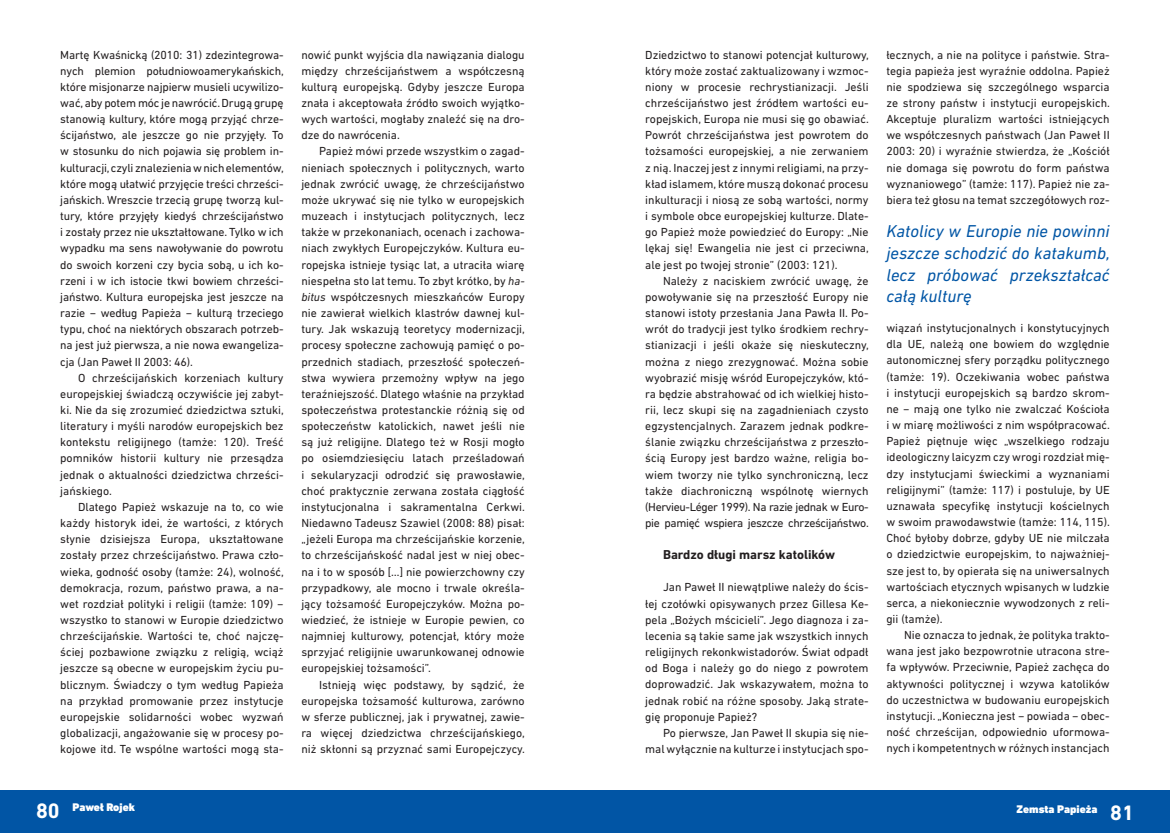
<style>
.page{position:relative;width:1170px;height:833px;background:#fff}
.page>*{position:absolute;margin:0;border:0;box-sizing:border-box;transform-origin:0 0}
.t1{font:700 21.25px "DIN Next LT Pro";color:#fff}
.t2{font:italic 17.5px/21.9px "DIN Next LT Pro";color:#0155a5;text-align:justify}
.t3{font:700 13.12px "DIN Next LT Pro";color:#231f20}
.t4{font:11.88px/16.1px "DIN Next LT Pro";color:#231f20;text-align:justify}
.t5{font:900 11.25px "DIN Next LT Pro";color:#fff}
.s1{font-style:italic}
</style>
<div class="page">
<div style="left:0;top:790px;width:585px;height:43px;background:#0155a5"></div>
<div style="left:585px;top:790px;width:584px;height:43px;background:#0155a5"></div>
<p class="t4" style="left:60px;top:46px;width:225px">Martę Kwaśnicką (2010: 31) zdezintegrowa&shy;nych plemion południowoamerykańskich, które misjonarze najpierw musieli ucywilizo&shy;wać, aby potem móc je nawrócić. Drugą grupę stanowią kultury, które mogą przyjąć chrze&shy;ścijaństwo, ale jeszcze go nie przyjęły. To w stosunku do nich pojawia się problem in&shy;kulturacji, czyli znalezienia w nich elementów, które mogą ułatwić przyjęcie treści chrześci&shy;jańskich. Wreszcie trzecią grupę tworzą kul&shy;tury, które przyjęły kiedyś chrześcijaństwo i zostały przez nie ukształtowane. Tylko w ich wypadku ma sens nawoływanie do powrotu do swoich korzeni czy bycia sobą, u ich ko&shy;rzeni i w ich istocie tkwi bowiem chrześci&shy;jaństwo. Kultura europejska jest jeszcze na razie − według Papieża − kulturą trzeciego typu, choć na niektórych obszarach potrzeb&shy;na jest już pierwsza, a nie nowa ewangeliza&shy;cja (Jan Paweł II 2003: 46).</p>
<p class="t4" style="left:60px;top:369px;width:225px;text-indent:18px">O chrześcijańskich korzeniach kultury europejskiej świadczą oczywiście jej zabyt&shy;ki. N ie da się zrozumieć dziedzictwa sztuki, literatury i myśli narodów europejskich bez kontekstu religijnego (tamże: 120). Treść pomników historii kultury nie przesądza jednak o aktualności dziedzictwa chrześci&shy;jańskiego.</p>
<p class="t4" style="left:60px;top:498px;width:225px;text-indent:18px">Dlatego Papież wskazuje na to, co wie każdy historyk idei, że wartości, z których słynie dzisiejsza Europa, ukształtowane zostały przez chrześcijaństwo. Prawa czło&shy;wieka, godność osoby (tamże: 24), wolność, demokracja, rozum, państwo prawa, a na&shy;wet rozdział polityki i religii (tamże: 109) − wszystko to stanowi w Europie dziedzictwo chrześcijańskie. Wartości te, choć najczę&shy;ściej pozbawione związku z religią, wciąż jeszcze są obecne w europejskim życiu pu&shy;blicznym. Świadczy o tym według Papieża na przykład promowanie przez instytucje europejskie solidarności wobec wyzwań globalizacji, angażowanie się w procesy po&shy;kojowe itd. Te wspólne wartości mogą sta-</p>
<p class="t4" style="left:301px;top:46px;width:225px">nowić punkt wyjścia dla nawiązania dialogu między chrześcijaństwem a współczesną kulturą europejską. Gdyby jeszcze Europa znała i akceptowała źródło swoich wyjątko&shy;wych wartości, mogłaby znaleźć się na dro&shy;dze do nawrócenia.</p>
<p class="t4" style="left:301px;top:143px;width:225px;text-indent:18px">Papież mówi przede wszystkim o zagad&shy;nieniach społecznych i politycznych, warto jednak zwrócić uwagę, że chrześcijaństwo może ukrywać się nie tylko w europejskich muzeach i instytucjach politycznych, lecz także w przekonaniach, ocenach i zachowa&shy;niach zwykłych Europejczyków. Kultura eu&shy;ropejska istnieje tysiąc lat, a utraciła wiarę niespełna sto lat temu. To zbyt krótko, by <span class="s1">ha&shy;bitus</span> współczesnych mieszkańców Europy nie zawierał wielkich klastrów dawnej kul&shy;tury. Jak wskazują teoretycy modernizacji, procesy społeczne zachowują pamięć o po&shy;przednich stadiach, przeszłość społeczeń&shy;stwa wywiera przemożny wpływ na jego teraźniejszość. Dlatego właśnie na przykład społeczeństwa protestanckie różnią się od społeczeństw katolickich, nawet jeśli nie są już religijne. Dlatego też w Rosji mogło po osiemdziesięciu latach prześladowań i sekularyzacji odrodzić się prawosławie, choć praktycznie zerwana została ciągłość instytucjonalna i sakramentalna Cerkwi.<br>N iedawno Tadeusz Szawiel (2008: 88) pisał: „jeżeli Europa ma chrześcijańskie korzenie, to chrześcijańskość nadal jest w niej obec&shy;na i to w sposób […] nie powierzchowny czy przypadkowy, ale mocno i trwale określa&shy;jący tożsamość Europejczyków. Można po&shy;wiedzieć, że istnieje w Europie pewien, co najmniej kulturowy, potencjał, który może sprzyjać religijnie uwarunkowanej odnowie europejskiej tożsamości”.</p>
<p class="t4" style="left:301px;top:676px;width:225px;text-indent:18px">Istnieją więc podstawy, by sądzić, że europejska tożsamość kulturowa, zarówno w sferze publicznej, jak i prywatnej, zawie&shy;ra więcej dziedzictwa chrześcijańskiego, niż skłonni są przyznać sami Europejczycy.</p>
<p class="t4" style="left:645px;top:46px;width:225px">Dziedzictwo to stanowi potencjał kulturowy, który może zostać zaktualizowany i wzmoc&shy;niony w procesie rechrystianizacji. Jeśli chrześcijaństwo jest źródłem wartości eu&shy;ropejskich, Europa nie musi się go obawiać.<br>Powrót chrześcijaństwa jest powrotem do tożsamości europejskiej, a nie zerwaniem z nią. Inaczej jest z innymi religiami, na przy&shy;kład islamem, które muszą dokonać procesu inkulturacji i niosą ze sobą wartości, normy i symbole obce europejskiej kulturze. Dlate&shy;go Papież może powiedzieć do Europy: „N ie lękaj się! Ewangelia nie jest ci przeciwna, ale jest po twojej stronie” (2003: 121).</p>
<p class="t4" style="left:645px;top:272px;width:225px;text-indent:18px">Należy z naciskiem zwrócić uwagę, że powoływanie się na przeszłość Europy nie stanowi istoty przesłania Jana Pawła II. Po&shy;wrót do tradycji jest tylko środkiem rechry&shy;stianizacji i jeśli okaże się nieskuteczny, można z niego zrezygnować. Można sobie wyobrazić misję wśród Europejczyków, któ&shy;ra będzie abstrahować od ich wielkiej histo&shy;rii, lecz skupi się na zagadnieniach czysto egzystencjalnych. Zarazem jednak podkre&shy;ślanie związku chrześcijaństwa z przeszło&shy;ścią Europy jest bardzo ważne, religia bo&shy;wiem tworzy nie tylko synchroniczną, lecz także diachroniczną wspólnotę wiernych (Hervieu-Léger 1999). Na razie jednak w Euro&shy;pie pamięć wspiera jeszcze chrześcijaństwo.</p>
<p class="t3" style="left:663px;top:547px;width:173px">Bardzo długi marsz katolików</p>
<p class="t4" style="left:645px;top:579px;width:225px;text-indent:18px">Jan Paweł II niewątpliwe należy do ścis&shy;łej czołówki opisywanych przez Gillesa Ke&shy;pela „Bożych mścicieli”. Jego diagnoza i za&shy;lecenia są takie same jak wszystkich innych religijnych rekonkwistadorów. Świat odpadł od Boga i należy go do niego z powrotem doprowadzić. Jak wskazywałem, można to jednak robić na różne sposoby. Jaką strate&shy;gię proponuje Papież?</p>
<p class="t4" style="left:645px;top:724px;width:225px;text-align:right">Po pierwsze, Jan Paweł II skupia się nie&shy;mal wyłącznie na kulturze i instytucjach spo-</p>
<p class="t4" style="left:886px;top:46px;width:225px">łecznych, a nie na polityce i państwie. Stra&shy;tegia papieża jest wyraźnie oddolna. Papież nie spodziewa się szczególnego wsparcia ze strony państw i instytucji europejskich.<br>Akceptuje pluralizm wartości istniejących we współczesnych państwach (Jan Paweł II 2003: 20) i wyraźnie stwierdza, że „Kościół nie domaga się powrotu do form państwa wyznaniowego” (tamże: 117). Papież nie za&shy;biera też głosu na temat szczegółowych roz-</p>
<h2 class="t2" style="left:886px;top:220px;width:225px">Katolicy w Europie nie powinni jeszcze schodzić do katakumb, lecz próbować przekształcać całą kulturę</h2>
<p class="t4" style="left:886px;top:320px;width:225px">wiązań instytucjonalnych i konstytucyjnych dla UE, należą one bowiem do względnie autonomicznej sfery porządku politycznego (tamże: 19). Oczekiwania wobec państwa i instytucji europejskich są bardzo skrom&shy;ne − mają one tylko nie zwalczać Kościoła i w miarę możliwości z nim współpracować.<br>Papież piętnuje więc „wszelkiego rodzaju ideologiczny laicyzm czy wrogi rozdział mię&shy;dzy instytucjami świeckimi a wyznaniami religijnymi” (tamże: 117) i postuluje, by UE uznawała specyfikę instytucji kościelnych w swoim prawodawstwie (tamże: 114, 115).<br>Choć byłoby dobrze, gdyby UE nie milczała o dziedzictwie europejskim, to najważniej&shy;sze jest to, by opierała się na uniwersalnych wartościach etycznych wpisanych w ludzkie serca, a niekoniecznie wywodzonych z reli&shy;gii (tamże).</p>
<p class="t4" style="left:886px;top:627px;width:225px;text-indent:18px">N ie oznacza to jednak, że polityka trakto&shy;wana jest jako bezpowrotnie utracona stre&shy;fa wpływów. Przeciwnie, Papież zachęca do aktywności politycznej i wzywa katolików do uczestnictwa w budowaniu europejskich instytucji. „Konieczna jest − powiada − obec&shy;ność chrześcijan, odpowiednio uformowa&shy;nych i kompetentnych w różnych instancjach</p>
<h1 class="t1" style="left:36px;top:798px;width:25px">80</h1>
<h1 class="t1" style="left:1110px;top:800px;width:25px">81</h1>
<p class="t5" style="left:73px;top:801px;width:64px">Paweł Rojek</p>
<p class="t5" style="left:1016px;top:802px;width:82px">Zemsta Papieża</p>
</div>
